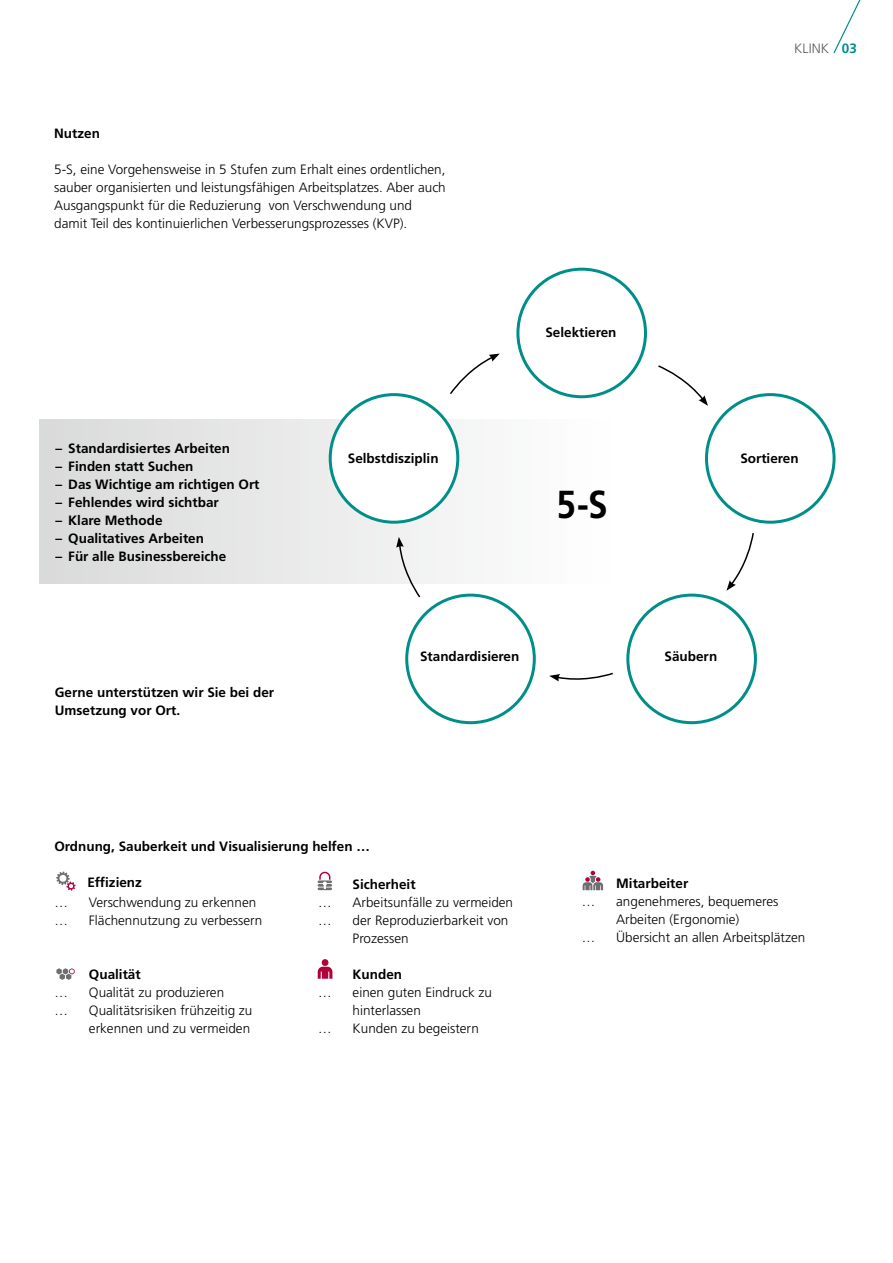
<style>
.page{position:relative;width:893px;height:1263px;background:#fff}
.page>*{position:absolute;margin:0;border:0;box-sizing:border-box;transform-origin:0 0}
.t1{font:700 39px "Frutiger LT Pro";color:#000;scale:.9 1}
.t2{font:300 13.5px/18px "Frutiger LT Pro";color:#000}
.t3{font:700 13.5px/18px "Frutiger LT Pro";color:#000}
.t4{font:300 13.5px "Frutiger LT Pro";letter-spacing:.01em;color:#5d5d5d}
.s1{font-weight:700;color:#008f88}
</style>
<div class="page">
<div style="left:40px;top:420px;width:573px;height:163px;background:linear-gradient(to right,#d9dada,#fcfefe)"></div>
<div style="left:330px;top:395px;width:128px;height:127px;background:#fff;border-radius:50%"></div>
<div style="left:329px;top:393px;width:130px;height:131px;border:3px solid #008f88;border-radius:50%"></div>
<div style="left:516px;top:268px;width:131px;height:130px;border:3px solid #008f88;border-radius:50%"></div>
<div style="left:705px;top:393px;width:131px;height:131px;border:3px solid #008f88;border-radius:50%"></div>
<div style="left:626px;top:594px;width:131px;height:130px;border:3px solid #008f88;border-radius:50%"></div>
<div style="left:405px;top:594px;width:131px;height:130px;border:3px solid #008f88;border-radius:50%"></div>
<svg style="left:549px;top:672px;width:64px;height:10px"></svg>
<svg style="left:396px;top:537px;width:26px;height:61px"></svg>
<svg style="left:450px;top:354px;width:50px;height:40px"></svg>
<svg style="left:658px;top:365px;width:50px;height:41px"></svg>
<svg style="left:726px;top:533px;width:28px;height:58px"></svg>
<svg style="left:56px;top:871px;width:19px;height:19px"></svg>
<svg style="left:56px;top:968px;width:19px;height:12px"></svg>
<div style="left:322px;top:959px;width:6px;height:7px;background:#b1013a;border-radius:50%"></div>
<svg style="left:318px;top:967px;width:14px;height:12px"></svg>
<hr style="left:318px;top:887px;width:14px;height:3px;background:#6e6e6e">
<svg style="left:318px;top:872px;width:14px;height:15px"></svg>
<svg style="left:583px;top:871px;width:20px;height:19px"></svg>
<svg style="left:833px;top:0;width:28px;height:54px"></svg>
<p class="t3" style="left:54px;top:124px;width:47px">Nutzen</p>
<p class="t2" style="left:54px;top:160px;width:393px">5-S, eine Vorgehensweise in 5 Stufen zum Erhalt eines ordentlichen, sauber organisierten und leistungsfähigen Arbeitsplatzes. Aber auch Ausgangspunkt für die Reduzierung von Verschwendung und damit Teil des kontinuierlichen Verbesserungsprozesses (KVP).</p>
<p class="t3" style="left:545px;top:324px;width:73px">Selektieren</p>
<p class="t4" style="left:794px;top:40px;width:64px">KLINK <span class="s1">03</span></p>
<p class="t3" style="left:55px;top:439px;width:176px">– Standardisiertes Arbeiten</p>
<p class="t3" style="left:55px;top:457px;width:140px">– Finden statt Suchen</p>
<p class="t3" style="left:55px;top:475px;width:206px">– Das Wichtige am richtigen Ort</p>
<p class="t3" style="left:55px;top:493px;width:165px">– Fehlendes wird sichtbar</p>
<p class="t3" style="left:55px;top:511px;width:109px">– Klare Methode</p>
<p class="t3" style="left:55px;top:529px;width:150px">– Qualitatives Arbeiten</p>
<p class="t3" style="left:55px;top:547px;width:172px">– Für alle Businessbereiche</p>
<p class="t3" style="left:55px;top:684px;width:221px">Gerne unterstützen wir Sie bei der<br>Umsetzung vor Ort.</p>
<p class="t3" style="left:348px;top:450px;width:92px">Selbstdisziplin</p>
<h1 class="t1" style="left:557px;top:482px;width:58px">5-S</h1>
<p class="t3" style="left:740px;top:450px;width:60px">Sortieren</p>
<p class="t3" style="left:420px;top:648px;width:101px">Standardisieren</p>
<p class="t3" style="left:664px;top:648px;width:54px">Säubern</p>
<p class="t3" style="left:54px;top:837px;width:317px">Ordnung, Sauberkeit und Visualisierung helfen …</p>
<p class="t3" style="left:87px;top:873px;width:56px">Effizienz</p>
<p class="t3" style="left:353px;top:875px;width:65px">Sicherheit</p>
<p class="t3" style="left:616px;top:874px;width:74px">Mitarbeiter</p>
<p class="t2" style="left:54px;top:894px;width:15px">…</p>
<p class="t2" style="left:89px;top:894px;width:169px">Verschwendung zu erkennen</p>
<p class="t2" style="left:54px;top:912px;width:15px">…</p>
<p class="t2" style="left:89px;top:912px;width:175px">Flächennutzung zu verbessern</p>
<p class="t3" style="left:89px;top:966px;width:53px">Qualität</p>
<p class="t2" style="left:54px;top:984px;width:15px">…</p>
<p class="t2" style="left:89px;top:984px;width:137px">Qualität zu produzieren</p>
<p class="t2" style="left:54px;top:1002px;width:15px">…</p>
<p class="t2" style="left:89px;top:1002px;width:165px">Qualitätsrisiken frühzeitig zu erkennen und zu vermeiden</p>
<p class="t2" style="left:318px;top:893px;width:15px">…</p>
<p class="t2" style="left:353px;top:893px;width:162px">Arbeitsunfälle zu vermeiden</p>
<p class="t2" style="left:318px;top:911px;width:15px">…</p>
<p class="t2" style="left:353px;top:911px;width:157px">der Reproduzierbarkeit von<br>Prozessen</p>
<p class="t3" style="left:353px;top:965px;width:51px">Kunden</p>
<p class="t2" style="left:318px;top:983px;width:15px">…</p>
<p class="t2" style="left:353px;top:983px;width:141px">einen guten Eindruck zu hinterlassen</p>
<p class="t2" style="left:318px;top:1019px;width:15px">…</p>
<p class="t2" style="left:353px;top:1019px;width:128px">Kunden zu begeistern</p>
<p class="t2" style="left:582px;top:892px;width:15px">…</p>
<p class="t2" style="left:616px;top:892px;width:164px">angenehmeres, bequemeres<br>Arbeiten (Ergonomie)</p>
<p class="t2" style="left:582px;top:928px;width:15px">…</p>
<p class="t2" style="left:616px;top:928px;width:191px">Übersicht an allen Arbeitsplätzen</p>
</div>
